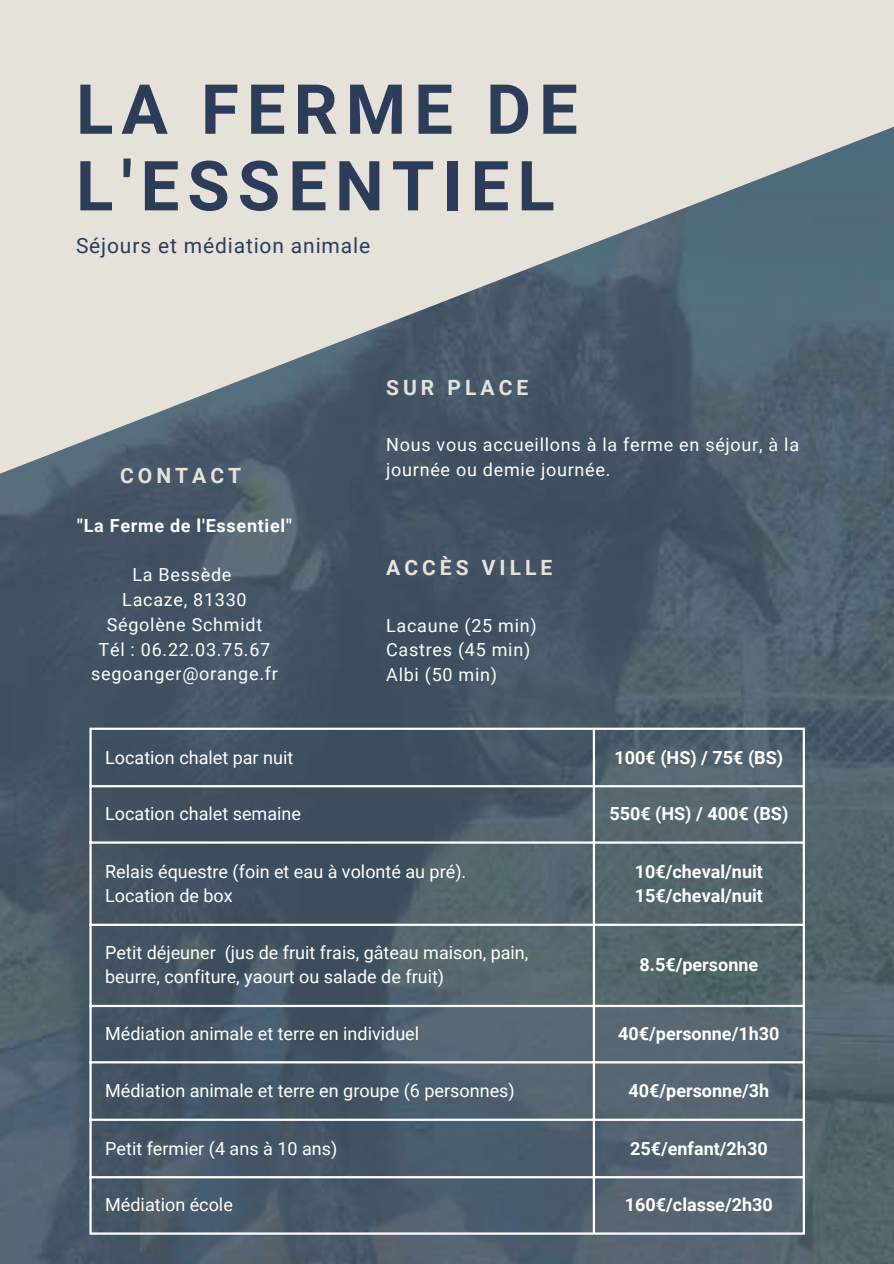
<style>
.page{position:relative;width:894px;height:1264px;background:#fff}
.page>*{position:absolute;margin:0;border:0;box-sizing:border-box;transform-origin:0 0}
.t1{font:700 69px/76.5px "Roboto";letter-spacing:.115em;color:#2b3d59}
.t2{font:700 21px "Roboto";letter-spacing:.19em;color:#e7e2d9}
.t3{font:21px "Roboto";letter-spacing:.04em;color:#2b3d59}
.t4{font:18px/24.8px "Roboto";color:#fff}
.t5{font:18px/24.8px "Roboto";letter-spacing:.04em;color:#fdfdfb}
.t6{font:700 18px/24.8px "Roboto";color:#fff}
.t7{font:700 18px "Roboto";letter-spacing:.04em;color:#fdfdfb}
</style>
<div class="page">
<img style="left:0;top:501px;width:893px;height:762px">
<img style="left:17px;top:501px;width:860px;height:746px">
<svg style="left:0;top:0;width:893px;height:501px;fill:#e7e2d9"></svg>
<hr style="left:89px;top:730px;width:3px;height:502px;background:#fff">
<hr style="left:592px;top:730px;width:3px;height:502px;background:#fff">
<hr style="left:802px;top:730px;width:2px;height:502px;background:#fff">
<hr style="left:89px;top:727px;width:715px;height:3px;background:#fff">
<hr style="left:89px;top:785px;width:715px;height:2px;background:#fff">
<hr style="left:89px;top:841px;width:715px;height:2px;background:#fff">
<hr style="left:89px;top:923px;width:715px;height:2px;background:#fff">
<hr style="left:89px;top:1004px;width:715px;height:3px;background:#fff">
<hr style="left:89px;top:1061px;width:715px;height:2px;background:#fff">
<hr style="left:89px;top:1118px;width:715px;height:2px;background:#fff">
<hr style="left:89px;top:1176px;width:715px;height:2px;background:#fff">
<hr style="left:89px;top:1232px;width:715px;height:2px;background:#fff">
<h1 class="t1" style="left:76px;top:72px;width:503px">LA FERME DE<br>L'ESSENTIEL</h1>
<p class="t3" style="left:76px;top:234px;width:295px">Séjours et médiation animale</p>
<p class="t2" style="left:120px;top:463px;width:122px">CONTACT</p>
<p class="t7" style="left:77px;top:515px;width:216px">"La Ferme de l'Essentiel"</p>
<p class="t5" style="left:91px;top:562px;width:188px;text-align:center">La Bessède<br>Lacaze, 81330<br>Ségolène Schmidt<br>Tél : 06.22.03.75.67 segoanger@orange.fr</p>
<p class="t2" style="left:386px;top:375px;width:143px">SUR PLACE</p>
<p class="t5" style="left:386px;top:432px;width:414px">Nous vous accueillons à la ferme en séjour, à la journée ou demie journée.</p>
<p class="t2" style="left:386px;top:555px;width:167px">ACCÈS VILLE</p>
<p class="t5" style="left:386px;top:613px;width:152px">Lacaune (25 min)<br>Castres (45 min)<br>Albi (50 min)</p>
<p class="t4" style="left:105px;top:745px;width:189px">Location chalet par nuit</p>
<p class="t6" style="left:614px;top:745px;width:170px">100€ (HS) / 75€ (BS)</p>
<p class="t4" style="left:105px;top:801px;width:197px">Location chalet semaine</p>
<p class="t6" style="left:609px;top:801px;width:180px">550€ (HS) / 400€ (BS)</p>
<p class="t4" style="left:105px;top:859px;width:362px">Relais équestre (foin et eau à volonté au pré).<br>Location de box</p>
<p class="t6" style="left:634px;top:859px;width:130px">10€/cheval/nuit<br>15€/cheval/nuit</p>
<p class="t4" style="left:105px;top:940px;width:424px">Petit déjeuner (jus de fruit frais, gâteau maison, pain, beurre, confiture, yaourt ou salade de fruit)</p>
<p class="t6" style="left:639px;top:952px;width:120px">8.5€/personne</p>
<p class="t4" style="left:105px;top:1021px;width:315px">Médiation animale et terre en individuel</p>
<p class="t6" style="left:618px;top:1021px;width:163px">40€/personne/1h30</p>
<p class="t4" style="left:105px;top:1078px;width:411px">Médiation animale et terre en groupe (6 personnes)</p>
<p class="t6" style="left:628px;top:1078px;width:142px">40€/personne/3h</p>
<p class="t4" style="left:105px;top:1136px;width:233px">Petit fermier (4 ans à 10 ans)</p>
<p class="t6" style="left:630px;top:1136px;width:139px">25€/enfant/2h30</p>
<p class="t4" style="left:105px;top:1192px;width:129px">Médiation école</p>
<p class="t6" style="left:624px;top:1192px;width:149px">160€/classe/2h30</p>
</div>
